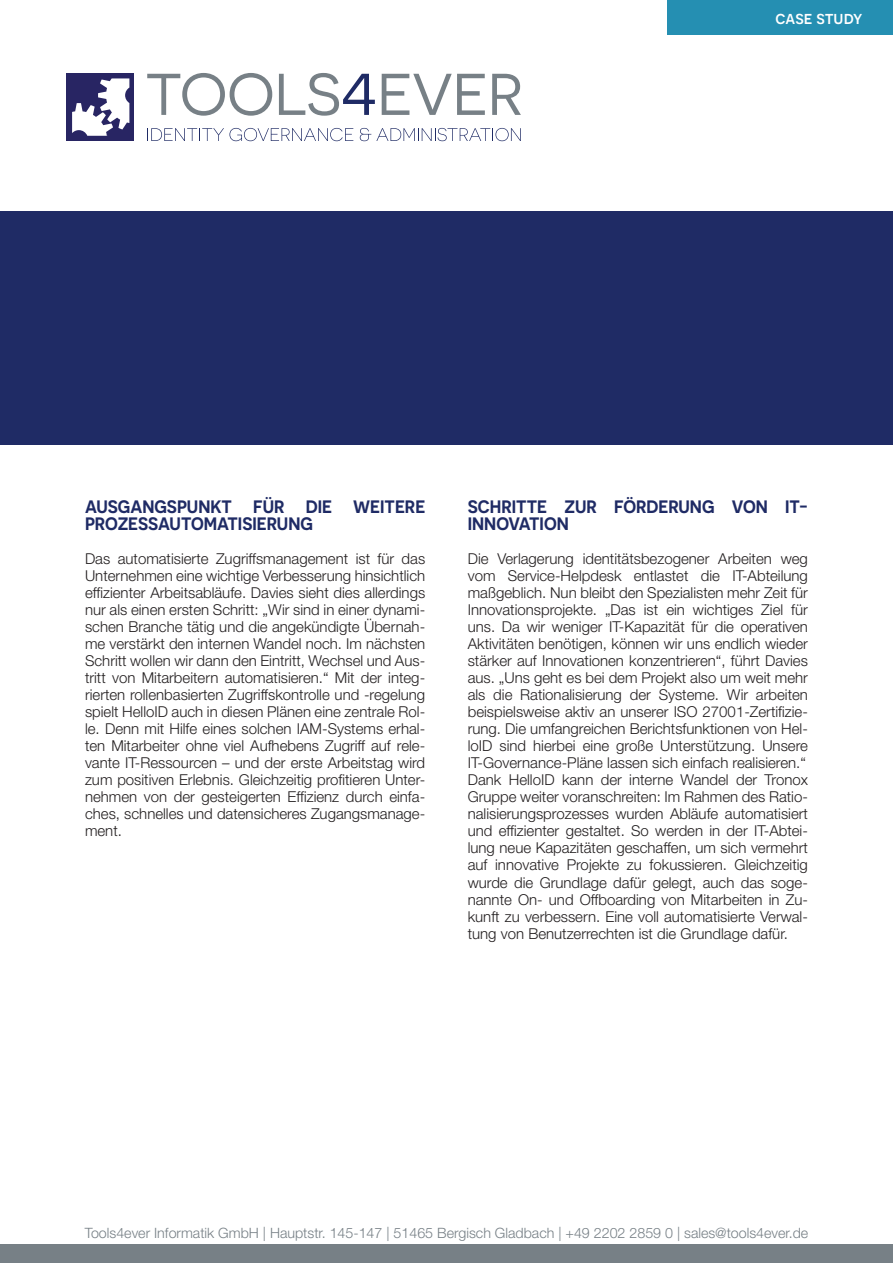
<style>
.page{position:relative;width:893px;height:1263px;background:#fff}
.page>*{position:absolute;margin:0;border:0;box-sizing:border-box;transform-origin:0 0}
.Überschrift_Caps{font:600 18px/17px "Novecentosans";color:#1f2b65}
.t1{font:500 18px "Novecentosans";color:#fff}
.Text{font:300 15px/17px "Helvetica Neue LT Std";color:#231f20;text-align:justify}
.t2{font:300 14.25px "Helvetica Neue LT Std";color:#778086}
</style>
<div class="page">
<div style="left:0;top:1245px;width:893px;height:18px;background:#778086"></div>
<div style="left:67px;top:74px;width:67px;height:67px;background:#282563"></div>
<svg style="left:72px;top:78px;width:57px;height:58px"></svg>
<svg style="left:147px;top:73px;width:125px;height:43px"></svg>
<svg style="left:279px;top:73px;width:96px;height:43px"></svg>
<svg style="left:382px;top:74px;width:103px;height:41px"></svg>
<svg style="left:492px;top:74px;width:29px;height:41px"></svg>
<svg style="left:151px;top:128px;width:202px;height:13px"></svg>
<svg style="left:360px;top:128px;width:161px;height:13px"></svg>
<div style="left:668px;top:0;width:225px;height:34px;background:#258fb2"></div>
<div style="left:0;top:211px;width:893px;height:234px;background:#1f2b65"></div>
<p class="t1" style="left:775px;top:7px;width:89px">case study</p>
<p class="Überschrift_Caps" style="left:85px;top:498px;width:342px">AUSGANGSPUNKT FÜR DIE WEITERE<br>PROZESSAUTOMATISIERUNG</p>
<p class="Text" style="left:85px;top:550px;width:342px">Das automatisierte Zugriffsmanagement ist für das Unternehmen eine wichtige Verbesserung hinsichtlich effizienter Arbeitsabläufe. Davies sieht dies allerdings nur als einen ersten Schritt: „Wir sind in einer dynami&shy;schen Branche tätig und die angekündigte Übernah&shy;me verstärkt den internen Wandel noch. Im nächsten Schritt wollen wir dann den Eintritt, Wechsel und Aus&shy;tritt von Mitarbeitern automatisieren.“ Mit der integ&shy;rierten rollenbasierten Zugriffskontrolle und -regelung spielt HelloID auch in diesen Plänen eine zentrale Rol&shy;le. Denn mit Hilfe eines solchen IAM-Systems erhal&shy;ten Mitarbeiter ohne viel Aufhebens Zugriff auf rele&shy;vante IT-Ressourcen – und der erste Arbeitstag wird zum positiven Erlebnis. Gleichzeitig profitieren Unter&shy;nehmen von der gesteigerten Effizienz durch einfa&shy;ches, schnelles und datensicheres Zugangsmanage&shy;ment.</p>
<p class="Überschrift_Caps" style="left:468px;top:498px;width:342px">SCHRITTE ZUR FÖRDERUNG VON IT-<br>INNOVATION</p>
<p class="Text" style="left:468px;top:550px;width:342px">Die Verlagerung identitätsbezogener Arbeiten weg vom Service-Helpdesk entlastet die IT-Abteilung maßgeblich. Nun bleibt den Spezialisten mehr Zeit für Innovationsprojekte. „Das ist ein wichtiges Ziel für uns. Da wir weniger IT-Kapazität für die operativen Aktivitäten benötigen, können wir uns endlich wieder stärker auf Innovationen konzentrieren“, führt Davies aus. „Uns geht es bei dem Projekt also um weit mehr als die Rationalisierung der Systeme. Wir arbeiten beispielsweise aktiv an unserer ISO 27001-Zertifizie&shy;rung. Die umfangreichen Berichtsfunktionen von Hel&shy;loID sind hierbei eine große Unterstützung. Unsere IT-Governance-Pläne lassen sich einfach realisieren.“</p>
<p class="Text" style="left:468px;top:771px;width:342px">Dank HelloID kann der interne Wandel der Tronox Gruppe weiter voranschreiten: Im Rahmen des Ratio&shy;nalisierungsprozesses wurden Abläufe automatisiert und effizienter gestaltet. So werden in der IT-Abtei&shy;lung neue Kapazitäten geschaffen, um sich vermehrt auf innovative Projekte zu fokussieren. Gleichzeitig wurde die Grundlage dafür gelegt, auch das soge&shy;nannte On- und Offboarding von Mitarbeiten in Zu&shy;kunft zu verbessern. Eine voll automatisierte Verwal&shy;tung von Benutzerrechten ist die Grundlage dafür.</p>
<p class="t2" style="left:85px;top:1224px;width:725px">Tools4ever Informatik GmbH | Hauptstr. 145-147 | 51465 Bergisch Gladbach | +49 2202 2859 0 | sales@tools4ever.de</p>
</div>
